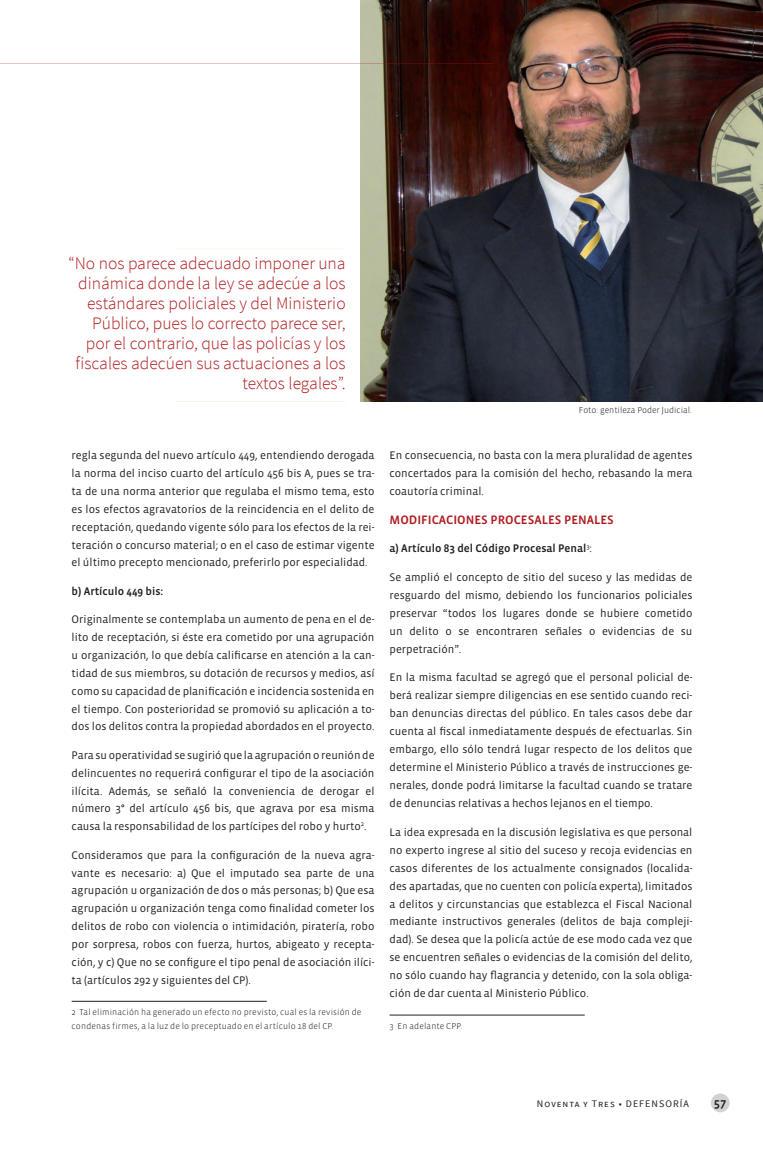
<style>
.page{position:relative;width:763px;height:1170px;background:#fff}
.page>*{position:absolute;margin:0;border:0;box-sizing:border-box;transform-origin:0 0}
.t1{font:300 17.5px/20px "Source Sans Pro";color:#b01b1f;text-align:right}
.t2{font:12.5px "Vista Sans Med";color:#b01b1f}
.t3{font:12.5px "Vista Sans Med";color:#231f20}
.t4{font:11.25px/17.9px "Vista Sans";color:#231f20;text-align:justify}
.t5{font:11.25px "Vista Sans Med";color:#231f20}
.t6{font:10px "Source Sans Pro";letter-spacing:.1em;color:#231f20}
.t7{font:300 8.75px/13.8px "Vista Sans";letter-spacing:.015em;color:#231f20}
.s1{font-family:"Vista Sans"}
</style>
<div class="page">
<div style="left:710px;top:1093px;width:19px;height:19px;background:#d1d2d4;border-radius:50%"></div>
<img style="left:360px;top:0;width:402px;height:401px">
<hr style="left:175px;top:401px;width:170px;height:1px;background:#f7931d">
<hr style="left:175px;top:249px;width:170px;height:1px;background:#f7931d">
<hr style="left:0;top:63px;width:493px;height:1px;background:#b01b1f">
<hr style="left:72px;top:1001px;width:194px;height:1px;background:#231f20">
<hr style="left:389px;top:1014px;width:195px;height:1px;background:#231f20">
<p class="t1" style="left:68px;top:253px;width:278px">“No nos parece adecuado imponer una dinámica donde la ley se adecúe a los estándares policiales y del Ministerio Público, pues lo correcto parece ser, por el contrario, que las policías y los fiscales adecúen sus actuaciones a los textos legales”.</p>
<p class="t4" style="left:72px;top:447px;width:304px">regla segunda del nuevo artículo 449, entendiendo derogada la norma del inciso cuarto del artículo 456 bis A, pues se tra&shy;ta de una norma anterior que regulaba el mismo tema, esto es los efectos agravatorios de la reincidencia en el delito de receptación, quedando vigente sólo para los efectos de la rei&shy;teración o concurso material; o en el caso de estimar vigente el último precepto mencionado, preferirlo por especialidad.</p>
<p class="t5" style="left:72px;top:585px;width:93px">b) Artículo 449 bis:</p>
<p class="t4" style="left:72px;top:611px;width:304px">Originalmente se contemplaba un aumento de pena en el de&shy;lito de receptación, si éste era cometido por una agrupación u organización, lo que debía calificarse en atención a la can&shy;tidad de sus miembros, su dotación de recursos y medios, así como su capacidad de planificación e incidencia sostenida en el tiempo. Con posterioridad se promovió su aplicación a to&shy;dos los delitos contra la propiedad abordados en el proyecto.</p>
<p class="t4" style="left:72px;top:746px;width:304px">Para su operatividad se sugirió que la agrupación o reunión de delincuentes no requerirá configurar el tipo de la asociación ilícita. Además, se señaló la conveniencia de derogar el número 3° del artículo 456 bis, que agrava por esa misma causa la responsabilidad de los partícipes del robo y hurto<sup>2</sup>.</p>
<p class="t4" style="left:72px;top:846px;width:304px">Consideramos que para la configuración de la nueva agra&shy;vante es necesario: a) Que el imputado sea parte de una agrupación u organización de dos o más personas; b) Que esa agrupación u organización tenga como finalidad cometer los delitos de robo con violencia o intimidación, piratería, robo por sorpresa, robos con fuerza, hurtos, abigeato y recepta&shy;ción, y c) Que no se configure el tipo penal de asociación ilíci&shy;ta (artículos 292 y siguientes del CP).</p>
<p class="t7" style="left:72px;top:1005px;width:291px">2 Tal eliminación ha generado un efecto no previsto, cual es la revisión de condenas firmes, a la luz de lo preceptuado en el artículo 18 del CP.</p>
<p class="t7" style="left:578px;top:403px;width:114px">Foto: gentileza Poder Judicial.</p>
<p class="t4" style="left:389px;top:447px;width:304px">En consecuencia, no basta con la mera pluralidad de agentes concertados para la comisión del hecho, rebasando la mera coautoría criminal.</p>
<p class="t2" style="left:389px;top:513px;width:19px">MODIFICACION</p>
<p class="t2" style="left:474px;top:513px;width:32px">ES PROC</p>
<p class="t2" style="left:520px;top:513px;width:94px">ESALES PENALES</p>
<p class="t5" style="left:389px;top:543px;width:204px">a) Artículo 83 del Código Procesal Penal<sup>3</sup><span class="s1">:</span></p>
<p class="t4" style="left:389px;top:568px;width:304px">Se amplió el concepto de sitio del suceso y las medidas de resguardo del mismo, debiendo los funcionarios policiales preservar “todos los lugares donde se hubiere cometido un delito o se encontraren señales o evidencias de su perpetración”.</p>
<p class="t4" style="left:389px;top:669px;width:304px">En la misma facultad se agregó que el personal policial de&shy;berá realizar siempre diligencias en ese sentido cuando reci&shy;ban denuncias directas del público. En tales casos debe dar cuenta al fiscal inmediatamente después de efectuarlas. Sin embargo, ello sólo tendrá lugar respecto de los delitos que determine el Ministerio Público a través de instrucciones ge&shy;nerales, donde podrá limitarse la facultad cuando se tratare de denuncias relativas a hechos lejanos en el tiempo.</p>
<p class="t4" style="left:389px;top:823px;width:304px">La idea expresada en la discusión legislativa es que personal no experto ingrese al sitio del suceso y recoja evidencias en casos diferentes de los actualmente consignados (localida&shy;des apartadas, que no cuenten con policía experta), limitados a delitos y circunstancias que establezca el Fiscal Nacional mediante instructivos generales (delitos de baja compleji&shy;dad). Se desea que la policía actúe de ese modo cada vez que se encuentren señales o evidencias de la comisión del delito, no sólo cuando hay flagrancia y detenido, con la sola obliga&shy;ción de dar cuenta al Ministerio Público.</p>
<p class="t7" style="left:389px;top:1019px;width:74px">3 En adelante CPP.</p>
<p class="t6" style="left:536px;top:1097px;width:153px">Noventa y Tres • DEFENSORÍA</p>
<p class="t3" style="left:713px;top:1096px;width:14px">57</p>
</div>
